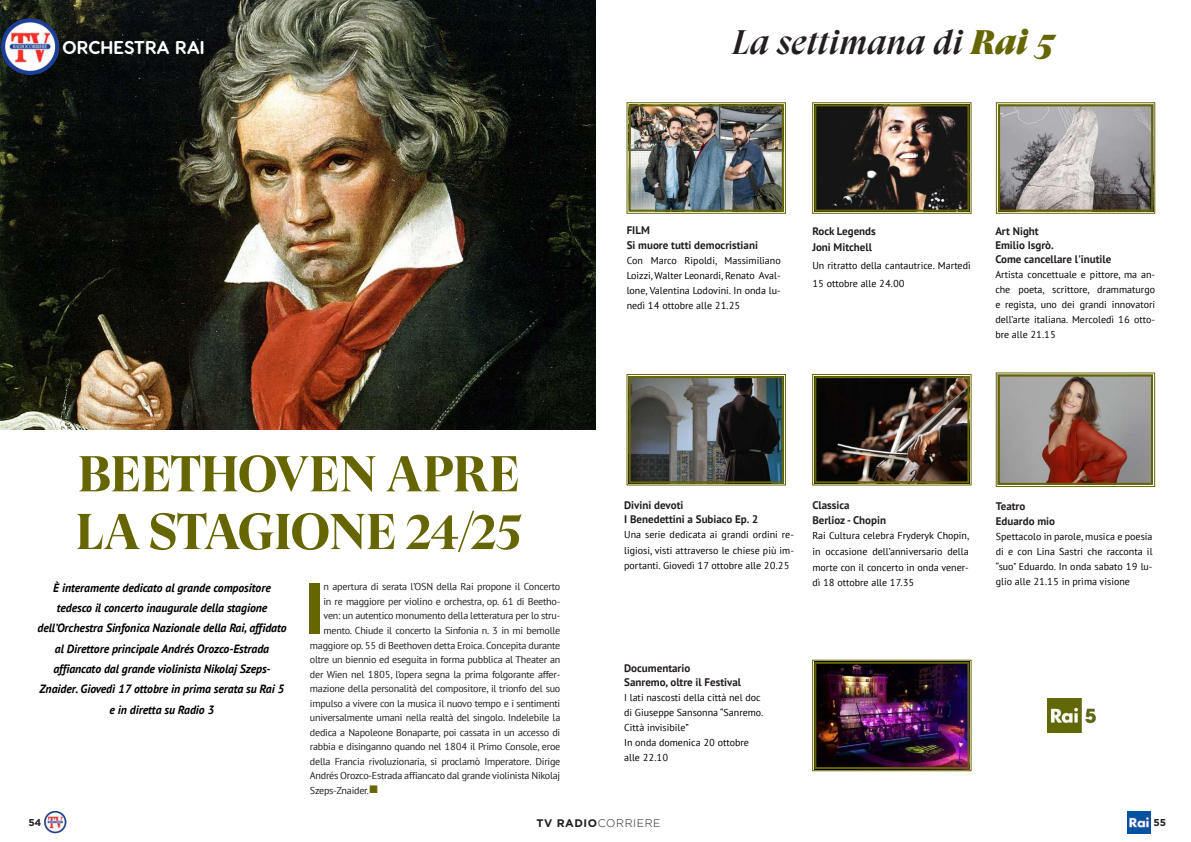
<style>
.page{position:relative;width:1191px;height:842px;background:#fff}
.page>*{position:absolute;margin:0;border:0;box-sizing:border-box;transform-origin:0 0}
.t1{font:700 72.1px "PT Sans";color:#660}
.t2{font:700 50.2px/57.7px "GT Super Display";letter-spacing:-.015em;color:#660}
.t3{font:italic 500 34px "GT Super Display";color:#231f20}
.t4{font:700 18.6px "Visby Round CF";color:#fff}
.t5{font:italic 700 12px/20.3px "PT Sans";letter-spacing:-.005em;color:#000;text-align:center}
.t6{font:700 11px/14.1px "PT Sans";color:#231f20}
.t7{font:300 11px "Gotham";letter-spacing:.05em;color:#231f20}
.t8{font:10px/15px "PT Sans";color:#000;text-align:justify}
.t9{font:10px "PT Sans";letter-spacing:-.025em;color:#231f20}
.t10{font:700 10px "Gotham";color:#231f20}
.s1{font-family:"GT Super Display Super";font-weight:400;color:#660}
.s2{color:#660}
.s3{font-weight:700}
</style>
<div class="page">
<img style="left:44px;top:811px;width:22px;height:23px">
<img style="left:1127px;top:811px;width:23px;height:23px">
<img style="left:0;top:0;width:595px;height:430px">
<img style="left:0;top:17px;width:60px;height:60px">
<img style="left:1047px;top:698px;width:49px;height:34px">
<img style="left:626px;top:102px;width:160px;height:112px">
<div style="left:628px;top:104px;width:155px;height:108px;border:2px solid #660"></div>
<img style="left:812px;top:102px;width:159px;height:112px">
<div style="left:814px;top:104px;width:155px;height:108px;border:2px solid #660"></div>
<svg style="left:626px;top:374px;width:160px;height:112px"></svg>
<div style="left:628px;top:376px;width:155px;height:107px;border:2px solid #660"></div>
<svg style="left:995px;top:102px;width:160px;height:112px"></svg>
<div style="left:998px;top:104px;width:155px;height:108px;border:2px solid #660"></div>
<img style="left:812px;top:374px;width:159px;height:112px">
<div style="left:814px;top:376px;width:155px;height:107px;border:2px solid #660"></div>
<svg style="left:995px;top:372px;width:160px;height:115px"></svg>
<div style="left:998px;top:375px;width:155px;height:110px;border:2px solid #660"></div>
<img style="left:812px;top:659px;width:159px;height:112px">
<div style="left:814px;top:662px;width:155px;height:107px;border:2px solid #660"></div>
<h3 class="t4" style="left:62px;top:36px;width:144px">ORCHESTRA RAI</h3>
<h3 class="t3" style="left:732px;top:25px;width:323px">La settimana di <span class="s1">Rai 5</span></h3>
<h2 class="t2" style="left:75px;top:446px;width:448px">BEETHOVEN APRE<br>LA STAGIONE 24/25</h2>
<p class="t5" style="left:37px;top:577px;width:251px">È interamente dedicato al grande compositore tedesco il concerto inaugurale della stagione dell’Orchestra Sinfonica Nazionale della Rai, affidato al Direttore principale Andrés Orozco-Estrada affiancato dal grande violinista Nikolaj Szeps-Znaider. Giovedì 17 ottobre in prima serata su Rai 5 e in diretta su Radio 3</p>
<h1 class="t1" style="left:304px;top:561px;width:22px">I</h1>
<p class="t9" style="left:323px;top:580px;width:238px">n apertura di serata l’OSN della Rai propone il Concerto</p>
<p class="t9" style="left:323px;top:595px;width:238px">in re maggiore per violino e orchestra, op. 61 di Beetho-</p>
<p class="t9" style="left:323px;top:609px;width:238px">ven: un autentico monumento della letteratura per lo stru-</p>
<p class="t9" style="left:323px;top:624px;width:238px">mento. Chiude il concerto la Sinfonia n. 3 in mi bemolle</p>
<p class="t9" style="left:310px;top:639px;width:252px">maggiore op. 55 di Beethoven detta Eroica. Concepita durante</p>
<p class="t9" style="left:310px;top:653px;width:252px">oltre un biennio ed eseguita in forma pubblica al Theater an</p>
<p class="t9" style="left:310px;top:668px;width:252px">der Wien nel 1805, l’opera segna la prima folgorante affer-</p>
<p class="t9" style="left:310px;top:682px;width:252px">mazione della personalità del compositore, il trionfo del suo</p>
<p class="t9" style="left:310px;top:697px;width:252px">impulso a vivere con la musica il nuovo tempo e i sentimenti</p>
<p class="t9" style="left:310px;top:711px;width:252px">universalmente umani nella realtà del singolo. Indelebile la</p>
<p class="t9" style="left:310px;top:726px;width:252px">dedica a Napoleone Bonaparte, poi cassata in un accesso di</p>
<p class="t9" style="left:310px;top:740px;width:252px">rabbia e disinganno quando nel 1804 il Primo Console, eroe</p>
<p class="t9" style="left:310px;top:755px;width:252px">della Francia rivoluzionaria, si proclamò Imperatore. Dirige</p>
<p class="t9" style="left:310px;top:769px;width:252px">Andrés Orozco-Estrada affiancato dal grande violinista Nikolaj</p>
<p class="t9" style="left:310px;top:784px;width:70px">Szeps-Znaider.<span class="s2">■</span></p>
<p class="t6" style="left:626px;top:223px;width:133px">FILM<br>Si muore tutti democristiani</p>
<p class="t8" style="left:626px;top:252px;width:156px">Con Marco Ripoldi, Massimiliano Loizzi, Walter Leonardi, Renato Aval&shy;lone, Valentina Lodovini. In onda lu&shy;nedì 14 ottobre alle 21.25</p>
<p class="t6" style="left:812px;top:222px;width:65px;line-height:16.8px">Rock Legends<br>Joni Mitchell</p>
<p class="t8" style="left:812px;top:256px;width:160px;line-height:17.7px">Un ritratto della cantautrice. Martedì<br>15 ottobre alle 24.00</p>
<p class="t6" style="left:995px;top:223px;width:117px">Art Night<br>Emilio Isgrò.<br>Come cancellare l'inutile</p>
<p class="t8" style="left:995px;top:267px;width:161px">Artista concettuale e pittore, ma an&shy;che poeta, scrittore, drammaturgo e regista, uno dei grandi innovatori dell’arte italiana. Mercoledì 16 otto&shy;bre alle 21.15</p>
<p class="t6" style="left:624px;top:497px;width:136px;line-height:14.4px">Divini devoti<br>I Benedettini a Subiaco Ep. 2</p>
<p class="t8" style="left:624px;top:527px;width:171px;line-height:15.3px">Una serie dedicata ai grandi ordini re&shy;ligiosi, visti attraverso le chiese più im&shy;portanti. Giovedì 17 ottobre alle 20.25</p>
<p class="t6" style="left:812px;top:497px;width:75px;line-height:14.8px">Classica<br>Berlioz - Chopin</p>
<p class="t8" style="left:812px;top:528px;width:158px;line-height:15.7px">Rai Cultura celebra Fryderyk Chopin, in occasione dell’anniversario della morte con il concerto in onda vener&shy;dì 18 ottobre alle 17.35</p>
<p class="t6" style="left:996px;top:499px;width:61px">Teatro<br>Eduardo mio</p>
<p class="t8" style="left:996px;top:528px;width:158px">Spettacolo in parole, musica e poesia di e con Lina Sastri che racconta il “suo" Eduardo. In onda sabato 19 lu&shy;glio alle 21.15 in prima visione</p>
<p class="t6" style="left:624px;top:660px;width:118px">Documentario<br>Sanremo, oltre il Festival</p>
<p class="t8" style="left:624px;top:689px;width:141px;text-align:left">I lati nascosti della città nel doc di Giuseppe Sansonna “Sanremo.<br>Città invisibile”<br>In onda domenica 20 ottobre alle 22.10</p>
<p class="t10" style="left:28px;top:816px;width:15px">54</p>
<p class="t7" style="left:536px;top:817px;width:126px"><span class="s3">TV RADIO</span>CORRIERE</p>
<p class="t10" style="left:1153px;top:816px;width:14px">55</p>
</div>
